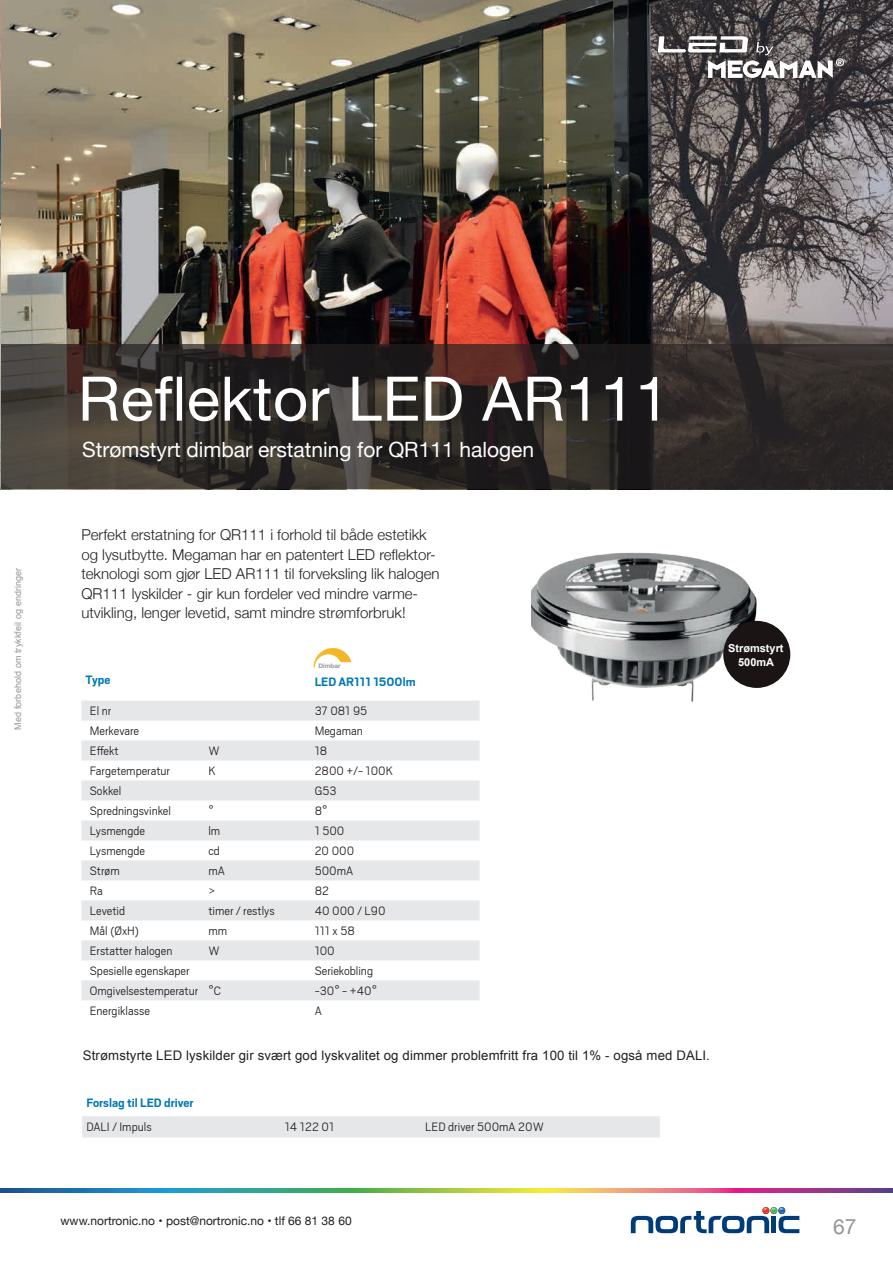
<style>
.page{position:relative;width:893px;height:1263px;background:#fff}
.page>*{position:absolute;margin:0;border:0;box-sizing:border-box;transform-origin:0 0}
.t1{font:61.5px "Helvetica Neue";letter-spacing:.01em;color:#fff}
.t2{font:21px "Helvetica Neue";color:#fff}
.t3{font:21px "Helvetica Neue";color:#939598}
.t4{font:300 15px/19.5px "Helvetica Neue";color:#231f20}
.t5{font:300 13.5px "Scout";color:#231f20}
.t6{font:700 13.5px "Scout";color:#0078b9}
.t7{font:13.5px "Arial";color:#231f20}
.t8{font:13.2px "Arial";letter-spacing:.01em;color:#231f20}
.t9{font:12px "Helvetica Neue";color:#231f20}
.t10{font:700 10.95px/13.5px "Arial";color:#fff;text-align:center}
.t11{font:9px "Arial";letter-spacing:.01em;color:#939598}
.t12{font:700 6.3px "Helvetica Neue";color:#95979a}
.s1{font-family:"Arial";font-weight:400}
</style>
<div class="page">
<svg style="left:631px;top:1207px;width:168px;height:26px"></svg>
<svg style="left:0;top:1188px;width:893px;height:4px;background:#818c7f"></svg>
<img style="left:1px;top:0;width:892px;height:344px">
<svg style="left:81px;top:701px;width:399px;height:299px;fill:#e6e7e9"></svg>
<svg style="left:0;top:344px;width:893px;height:145px;background:#332c29"></svg>
<div style="left:82px;top:1116px;width:578px;height:21px;background:#e6e7e9"></div>
<div style="left:651px;top:29px;width:199px;height:56px;background:#231f20;opacity:.55"></div>
<svg style="left:658px;top:36px;width:186px;height:42px"></svg>
<svg style="left:314px;top:648px;width:37px;height:19px"></svg>
<img style="left:0;top:0;width:1px;height:488px">
<img style="left:531px;top:552px;width:232px;height:150px">
<div style="left:723px;top:621px;width:67px;height:67px;background:#1a1415;border-radius:50%"></div>
<p class="t11" style="left:12px;top:730px;width:164px;rotate:-90deg">Med forbehold om trykkfeil og endringer</p>
<h1 class="t1" style="left:78px;top:354px;width:593px">Reflektor LED AR111</h1>
<h2 class="t2" style="left:82px;top:434px;width:454px">Strømstyrt dimbar erstatning for QR111 halogen</h2>
<p class="t4" style="left:81px;top:524px;width:360px">Perfekt erstatning for QR111 i forhold til både estetikk og lysutbytte. Megaman har en patentert LED reflektor&shy;teknologi som gjør LED AR111 til forveksling lik halogen QR111 lyskilder - gir kun fordeler ved mindre varme&shy;utvikling, lenger levetid, samt mindre strømforbruk!</p>
<p class="t12" style="left:319px;top:660px;width:24px">Dimbar</p>
<p class="t6" style="left:86px;top:671px;width:26px">Type</p>
<p class="t6" style="left:315px;top:673px;width:102px">LED AR111 1500lm</p>
<p class="t5" style="left:90px;top:702px;width:23px">El nr</p>
<p class="t5" style="left:315px;top:702px;width:54px">37 081 95</p>
<p class="t5" style="left:90px;top:722px;width:51px">Merkevare</p>
<p class="t5" style="left:315px;top:722px;width:50px">Megaman</p>
<p class="t5" style="left:90px;top:742px;width:30px">Effekt</p>
<p class="t5" style="left:208px;top:742px;width:13px">W</p>
<p class="t5" style="left:315px;top:742px;width:14px">18</p>
<p class="t5" style="left:90px;top:762px;width:82px">Fargetemperatur</p>
<p class="t5" style="left:208px;top:762px;width:9px">K</p>
<p class="t5" style="left:315px;top:762px;width:80px">2800 +/- 100K</p>
<p class="t5" style="left:90px;top:782px;width:33px">Sokkel</p>
<p class="t5" style="left:315px;top:782px;width:23px">G53</p>
<p class="t5" style="left:90px;top:802px;width:83px">Spredningsvinkel</p>
<p class="t7" style="left:208px;top:802px;width:7px">°</p>
<p class="t5" style="left:315px;top:802px;width:14px">8<span class="s1">°</span></p>
<p class="t5" style="left:90px;top:822px;width:57px">Lysmengde</p>
<p class="t5" style="left:208px;top:822px;width:13px">lm</p>
<p class="t5" style="left:315px;top:822px;width:31px">1 500</p>
<p class="t5" style="left:90px;top:842px;width:57px">Lysmengde</p>
<p class="t5" style="left:208px;top:842px;width:13px">cd</p>
<p class="t5" style="left:315px;top:842px;width:41px">20 000</p>
<p class="t5" style="left:90px;top:862px;width:31px">Strøm</p>
<p class="t5" style="left:208px;top:862px;width:18px">mA</p>
<p class="t5" style="left:315px;top:862px;width:40px">500mA</p>
<p class="t5" style="left:90px;top:882px;width:15px">Ra</p>
<p class="t5" style="left:208px;top:882px;width:8px">&gt;</p>
<p class="t5" style="left:315px;top:882px;width:16px">82</p>
<p class="t5" style="left:90px;top:902px;width:37px">Levetid</p>
<p class="t5" style="left:208px;top:902px;width:68px">timer / restlys</p>
<p class="t5" style="left:315px;top:902px;width:72px">40 000 / L90</p>
<p class="t5" style="left:90px;top:922px;width:51px">Mål (ØxH)</p>
<p class="t5" style="left:208px;top:922px;width:20px">mm</p>
<p class="t5" style="left:315px;top:922px;width:42px">111 x 58</p>
<p class="t5" style="left:90px;top:942px;width:84px">Erstatter halogen</p>
<p class="t5" style="left:208px;top:942px;width:13px">W</p>
<p class="t5" style="left:315px;top:942px;width:22px">100</p>
<p class="t5" style="left:90px;top:962px;width:101px">Spesielle egenskaper</p>
<p class="t5" style="left:315px;top:962px;width:60px">Seriekobling</p>
<p class="t5" style="left:90px;top:981px;width:133px">Omgivelsestemperatur <span class="s1">°</span>C</p>
<p class="t5" style="left:315px;top:982px;width:64px">-30<span class="s1">°</span> - +40<span class="s1">°</span></p>
<p class="t5" style="left:90px;top:1001px;width:62px">Energiklasse</p>
<p class="t5" style="left:315px;top:1001px;width:9px">A</p>
<p class="t8" style="left:83px;top:1047px;width:629px">Strømstyrte LED lyskilder gir svært god lyskvalitet og dimmer problemfritt fra 100 til 1% - også med DALI.</p>
<p class="t6" style="left:86px;top:1094px;width:109px">Forslag til LED driver</p>
<p class="t5" style="left:86px;top:1118px;width:67px">DALI / Impuls</p>
<p class="t5" style="left:285px;top:1118px;width:51px">14 122 01</p>
<p class="t5" style="left:425px;top:1118px;width:120px">LED driver 500mA 20W</p>
<p class="t10" style="left:728px;top:642px;width:57px">Strømstyrt<br>500mA</p>
<p class="t9" style="left:60px;top:1212px;width:293px">www.nortronic.no • post@nortronic.no • tlf 66 81 38 60</p>
<h2 class="t3" style="left:833px;top:1211px;width:25px">67</h2>
</div>
